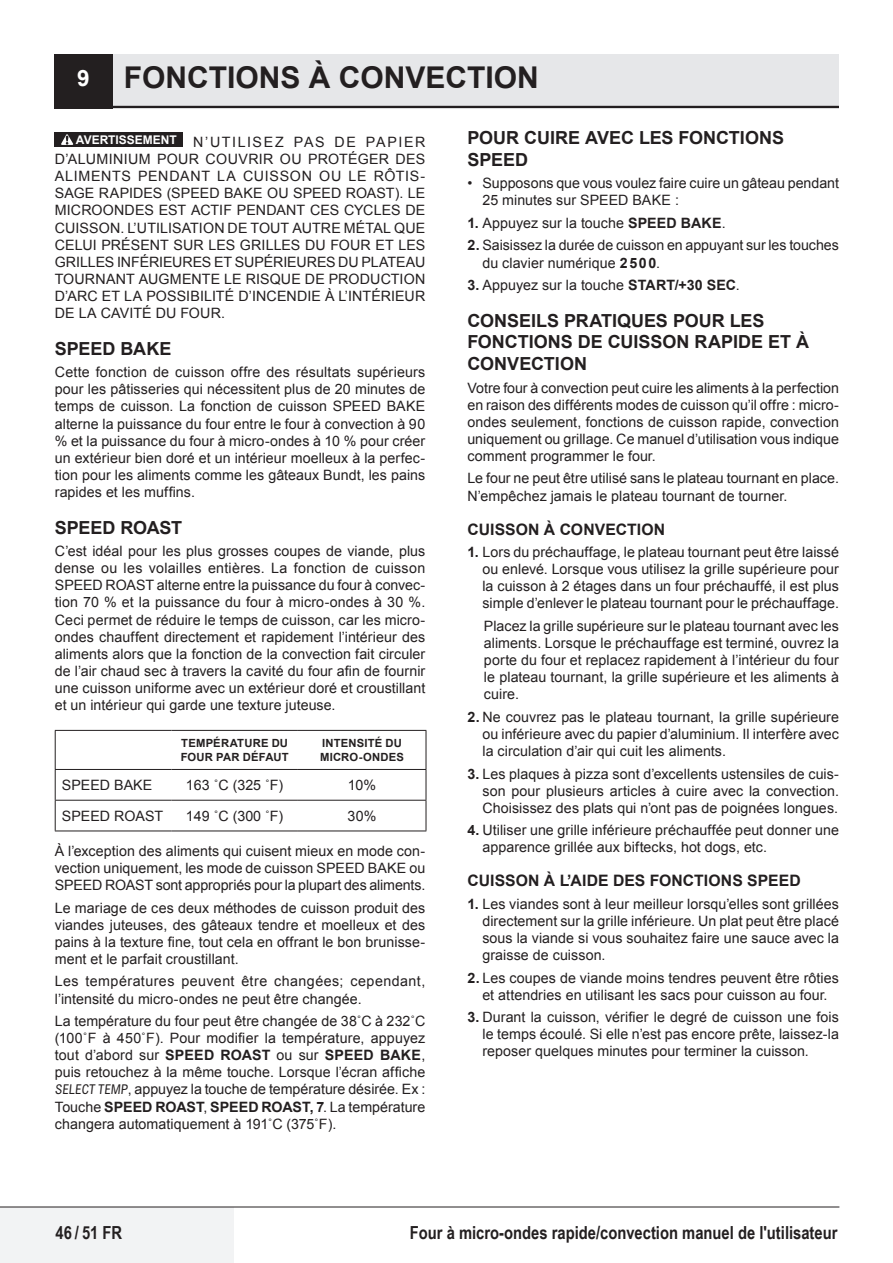
<style>
.page{position:relative;width:893px;height:1263px;background:#fff}
.page>*{position:absolute;margin:0;border:0;box-sizing:border-box;transform-origin:0 0}
.t1{font:700 30px "Arial";color:#231f20}
.t2{font:700 18px/21.6px "Arial";letter-spacing:-.005em;color:#231f20}
.t3{font:700 18px "Arial Narrow";color:#231f20}
.t4{font:700 15.75px "Arial";letter-spacing:.005em;color:#231f20}
.t5{font:14.25px/17.1px "Arial";letter-spacing:.005em;color:#231f20;text-align:justify}
.t6{font:14.25px/17.1px "Arial";letter-spacing:.025em;color:#231f20}
.t7{font:700 11.25px/13.5px "Arial";letter-spacing:.015em;color:#231f20}
.s1{font-size:22.5px;color:#fff}
.s2{font-weight:700}
.s3{font-family:"Arial MT Pro";font-stretch:condensed;font-size:13.5px}
</style>
<div class="page">
<div style="left:0;top:1207px;width:234px;height:56px;background:#f2f3f4"></div>
<div style="left:54px;top:54px;width:785px;height:55px;background:#e6e7e9"></div>
<hr style="left:0;top:1207px;width:839px;height:1px;background:#231f20">
<div style="left:54px;top:54px;width:58px;height:54px;background:#231f20"></div>
<hr style="left:54px;top:106px;width:785px;height:2px;background:#231f20">
<div style="left:55px;top:132px;width:128px;height:15px;background:#231f20"></div>
<svg style="left:61px;top:134px;width:12px;height:11px"></svg>
<hr style="left:55px;top:730px;width:116px;height:1px;background:#231f20">
<hr style="left:55px;top:731px;width:1px;height:38px;background:#231f20">
<hr style="left:171px;top:730px;width:127px;height:1px;background:#231f20">
<hr style="left:298px;top:730px;width:128px;height:1px;background:#231f20">
<hr style="left:426px;top:731px;width:1px;height:38px;background:#231f20">
<hr style="left:55px;top:769px;width:116px;height:1px;background:#231f20">
<hr style="left:55px;top:770px;width:1px;height:30px;background:#231f20">
<hr style="left:171px;top:769px;width:127px;height:1px;background:#231f20">
<hr style="left:298px;top:769px;width:128px;height:1px;background:#231f20">
<hr style="left:426px;top:770px;width:1px;height:30px;background:#231f20">
<hr style="left:55px;top:800px;width:116px;height:1px;background:#231f20">
<hr style="left:55px;top:800px;width:1px;height:30px;background:#231f20">
<hr style="left:171px;top:800px;width:127px;height:1px;background:#231f20">
<hr style="left:298px;top:800px;width:128px;height:1px;background:#231f20">
<hr style="left:426px;top:800px;width:1px;height:30px;background:#231f20">
<hr style="left:55px;top:830px;width:116px;height:1px;background:#231f20">
<hr style="left:171px;top:830px;width:127px;height:1px;background:#231f20">
<hr style="left:298px;top:830px;width:128px;height:1px;background:#231f20">
<h1 class="t1" style="left:77px;top:58px;width:463px"><span class="s1">9</span> FONCTIONS À CONVECTION</h1>
<p class="t5" style="left:55px;top:134px;width:372px;text-indent:21px"><sup>AVERTISSEMENT</sup> N’UTILISEZ PAS DE PAPIER D’ALUMINIUM POUR COUVRIR OU PROTÉGER DES ALIMENTS PENDANT LA CUISSON OU LE RÔTIS-SAGE RAPIDES (SPEED BAKE OU SPEED ROAST). LE MICROONDES EST ACTIF PENDANT CES CYCLES DE CUISSON. L’UTILISATION DE TOUT AUTRE MÉTAL QUE CELUI PRÉSENT SUR LES GRILLES DU FOUR ET LES GRILLES INFÉRIEURES ET SUPÉRIEURES DU PLATEAU TOURNANT AUGMENTE LE RISQUE DE PRODUCTION D’ARC ET LA POSSIBILITÉ D’INCENDIE À L’INTÉRIEUR DE LA CAVITÉ DU FOUR.</p>
<p class="t2" style="left:55px;top:338px;width:118px">SPEED BAKE</p>
<p class="t5" style="left:55px;top:364px;width:372px">Cette fonction de cuisson offre des résultats supérieurs pour les pâtisseries qui nécessitent plus de 20 minutes de temps de cuisson. La fonction de cuisson SPEED BAKE alterne la puissance du four entre le four à convection à 90 % et la puissance du four à micro-ondes à 10 % pour créer un extérieur bien doré et un intérieur moelleux à la perfec&shy;tion pour les aliments comme les gâteaux Bundt, les pains rapides et les muffins.</p>
<p class="t2" style="left:55px;top:517px;width:129px">SPEED ROAST</p>
<p class="t5" style="left:55px;top:543px;width:372px">C’est idéal pour les plus grosses coupes de viande, plus dense ou les volailles entières. La fonction de cuisson SPEED ROAST alterne entre la puissance du four à convec&shy;tion 70 % et la puissance du four à micro-ondes à 30 %.<br>Ceci permet de réduire le temps de cuisson, car les micro&shy;ondes chauffent directement et rapidement l’intérieur des aliments alors que la fonction de la convection fait circuler de l’air chaud sec à travers la cavité du four afin de fournir une cuisson uniforme avec un extérieur doré et croustillant et un intérieur qui garde une texture juteuse.</p>
<p class="t7" style="left:181px;top:737px;width:109px">TEMPÉRATURE DU<br>FOUR PAR DÉFAUT</p>
<p class="t7" style="left:320px;top:737px;width:85px">INTENSITÉ DU<br>MICRO-ONDES</p>
<p class="t5" style="left:62px;top:777px;width:92px">SPEED BAKE</p>
<p class="t5" style="left:186px;top:777px;width:99px">163 ˚C (325 ˚F)</p>
<p class="t5" style="left:348px;top:777px;width:30px">10%</p>
<p class="t5" style="left:62px;top:807px;width:103px">SPEED ROAST</p>
<p class="t5" style="left:186px;top:807px;width:99px">149 ˚C (300 ˚F)</p>
<p class="t5" style="left:348px;top:807px;width:30px">30%</p>
<p class="t5" style="left:55px;top:842px;width:372px">À l’exception des aliments qui cuisent mieux en mode con&shy;vection uniquement, les mode de cuisson SPEED BAKE ou SPEED ROAST sont appropriés pour la plupart des aliments.</p>
<p class="t5" style="left:55px;top:899px;width:372px">Le mariage de ces deux méthodes de cuisson produit des viandes juteuses, des gâteaux tendre et moelleux et des pains à la texture fine, tout cela en offrant le bon brunisse&shy;ment et le parfait croustillant.</p>
<p class="t6" style="left:55px;top:973px;width:372px">Les températures peuvent être changées; cependant, l’intensité du micro-ondes ne peut être changée.</p>
<p class="t5" style="left:55px;top:1013px;width:372px">La température du four peut être changée de 38˚C à 232˚C (100˚F à 450˚F). Pour modifier la température, appuyez tout d’abord sur <span class="s2">SPEED ROAST</span> ou sur <span class="s2">SPEED BAKE</span>, puis retouchez à la même touche. Lorsque l’écran affiche <span class="s3">SELECT TEMP</span>, appuyez la touche de température désirée. Ex :<br>Touche <span class="s2">SPEED ROAST</span>, <span class="s2">SPEED ROAST, 7</span>. La température changera automatiquement à 191˚C (375˚F).</p>
<p class="t2" style="left:467px;top:128px;width:318px">POUR CUIRE AVEC LES FONCTIONS<br>SPEED</p>
<p class="t5" style="left:482px;top:175px;width:358px;text-indent:-15px">• Supposons que vous voulez faire cuire un gâteau pendant<br>25 minutes sur SPEED BAKE :</p>
<p class="t5" style="left:467px;top:215px;width:260px"><span class="s2">1.</span> Appuyez sur la touche <span class="s2">SPEED BAKE</span>.</p>
<p class="t5" style="left:482px;top:237px;width:358px;text-indent:-15px"><span class="s2">2.</span> Saisissez la durée de cuisson en appuyant sur les touches du clavier numérique <span class="s2">2500</span>.</p>
<p class="t5" style="left:467px;top:277px;width:274px"><span class="s2">3.</span> Appuyez sur la touche <span class="s2">START/+30 SEC</span>.</p>
<p class="t2" style="left:467px;top:310px;width:343px">CONSEILS PRATIQUES POUR LES<br>FONCTIONS DE CUISSON RAPIDE ET À<br>CONVECTION</p>
<p class="t5" style="left:467px;top:379px;width:373px">Votre four à convection peut cuire les aliments à la perfection en raison des différents modes de cuisson qu’il offre : micro&shy;ondes seulement, fonctions de cuisson rapide, convection uniquement ou grillage. Ce manuel d’utilisation vous indique comment programmer le four.</p>
<p class="t5" style="left:467px;top:470px;width:373px">Le four ne peut être utilisé sans le plateau tournant en place.<br>N’empêchez jamais le plateau tournant de tourner.</p>
<p class="t4" style="left:467px;top:519px;width:199px">CUISSON À CONVECTION</p>
<p class="t5" style="left:482px;top:544px;width:358px;text-indent:-15px"><span class="s2">1.</span> Lors du préchauffage, le plateau tournant peut être laissé ou enlevé. Lorsque vous utilisez la grille supérieure pour la cuisson à 2 étages dans un four préchauffé, il est plus simple d’enlever le plateau tournant pour le préchauffage.</p>
<p class="t5" style="left:484px;top:617px;width:357px">Placez la grille supérieure sur le plateau tournant avec les aliments. Lorsque le préchauffage est terminé, ouvrez la porte du four et replacez rapidement à l’intérieur du four le plateau tournant, la grille supérieure et les aliments à cuire.</p>
<p class="t5" style="left:482px;top:708px;width:358px;text-indent:-15px"><span class="s2">2.</span> Ne couvrez pas le plateau tournant, la grille supérieure ou inférieure avec du papier d’aluminium. Il interfère avec la circulation d’air qui cuit les aliments.</p>
<p class="t5" style="left:482px;top:765px;width:358px;text-indent:-15px"><span class="s2">3.</span> Les plaques à pizza sont d’excellents ustensiles de cuis&shy;son pour plusieurs articles à cuire avec la convection.<br>Choisissez des plats qui n’ont pas de poignées longues.</p>
<p class="t5" style="left:482px;top:822px;width:358px;text-indent:-15px"><span class="s2">4.</span> Utiliser une grille inférieure préchauffée peut donner une apparence grillée aux biftecks, hot dogs, etc.</p>
<p class="t4" style="left:467px;top:870px;width:335px">CUISSON À L’AIDE DES FONCTIONS SPEED</p>
<p class="t5" style="left:482px;top:895px;width:358px;text-indent:-15px"><span class="s2">1.</span> Les viandes sont à leur meilleur lorsqu’elles sont grillées directement sur la grille inférieure. Un plat peut être placé sous la viande si vous souhaitez faire une sauce avec la graisse de cuisson.</p>
<p class="t5" style="left:467px;top:969px;width:373px;text-align:center"><span class="s2">2.</span> Les coupes de viande moins tendres peuvent être rôties et attendries en utilisant les sacs pour cuisson au four.</p>
<p class="t5" style="left:482px;top:1009px;width:358px;text-indent:-15px"><span class="s2">3.</span> Durant la cuisson, vérifier le degré de cuisson une fois le temps écoulé. Si elle n’est pas encore prête, laissez-la reposer quelques minutes pour terminer la cuisson.</p>
<p class="t3" style="left:55px;top:1218px;width:68px">46 / 51 FR</p>
<p class="t3" style="left:410px;top:1218px;width:429px">Four à micro-ondes rapide/convection manuel de l'utilisateur</p>
</div>
